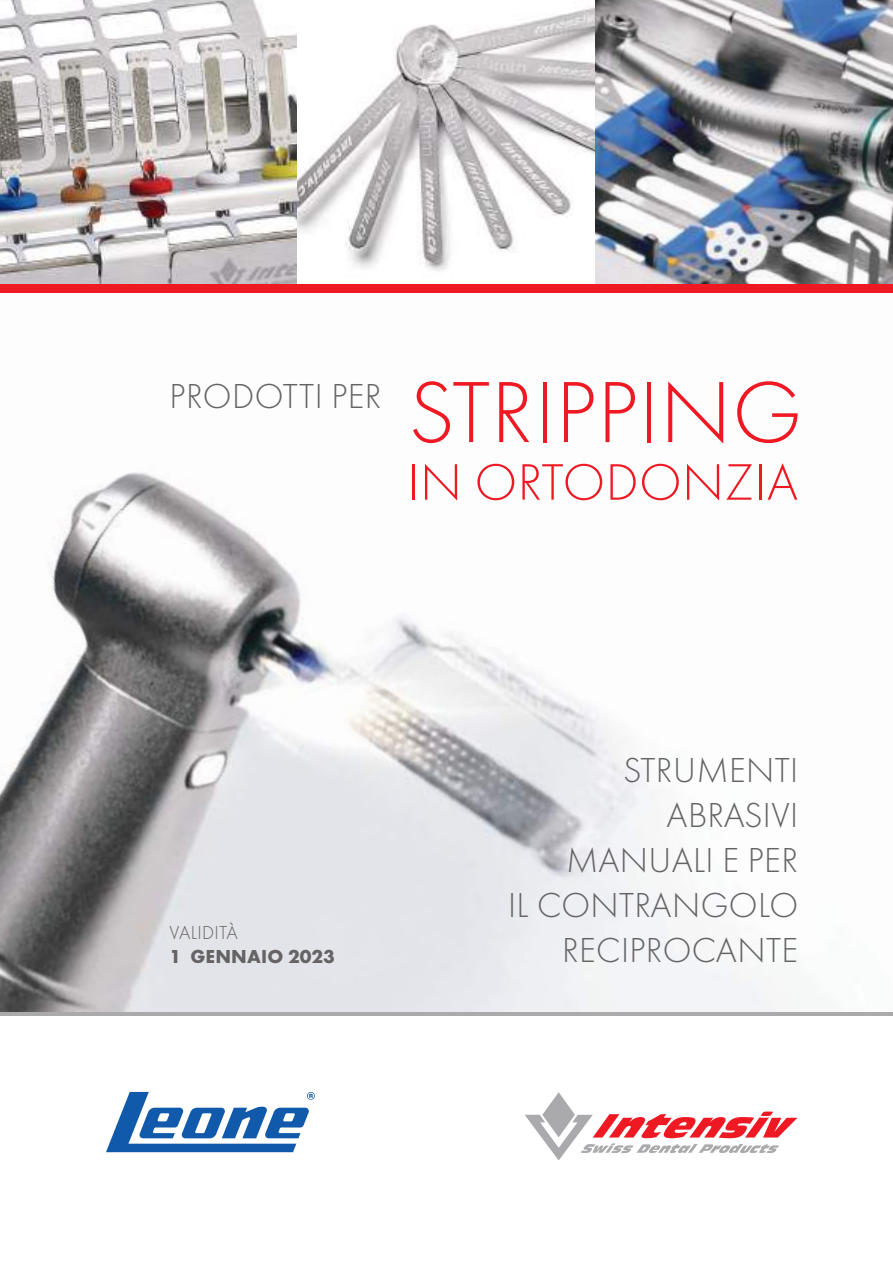
<style>
.page{position:relative;width:893px;height:1263px;background:#fff}
.page>*{position:absolute;margin:0;border:0;box-sizing:border-box;transform-origin:0 0}
.t1{font:300 90px "Futura PT";letter-spacing:.01em;color:#ef1923}
.t2{font:300 53.1px "Futura PT";letter-spacing:.01em;color:#ef1923}
.t3{font:300 36px/45px "Futura PT";letter-spacing:.01em;color:#656365;text-align:right}
.t4{font:700 19.5px "Futura PT";letter-spacing:.01em;color:#656365}
.t5{font:300 19.5px "Futura PT";letter-spacing:.01em;color:#656365}
</style>
<div class="page">
<svg style="left:0;top:1011px;width:892px;height:4px;background:#b7b7ba"></svg>
<svg style="left:525px;top:1092px;width:272px;height:68px"></svg>
<svg style="left:106px;top:1092px;width:209px;height:60px"></svg>
<img style="left:0;top:0;width:892px;height:284px">
<svg style="left:0;top:472px;width:776px;height:539px"></svg>
<div style="left:0;top:284px;width:892px;height:9px;background:#ef1923"></div>
<p class="t3" style="left:169px;top:373px;width:213px">PRODOTTI PER</p>
<h1 class="t1" style="left:408px;top:361px;width:396px">STRIPPING</h1>
<h2 class="t2" style="left:407px;top:452px;width:392px">IN ORTODONZIA</h2>
<p class="t5" style="left:169px;top:921px;width:70px">VALIDITÀ</p>
<p class="t4" style="left:169px;top:943px;width:167px">1 GENNAIO 2023</p>
<p class="t3" style="left:508px;top:748px;width:291px">STRUMENTI<br>ABRASIVI<br>MANUALI E PER<br>IL CONTRANGOLO<br>RECIPROCANTE</p>
</div>
